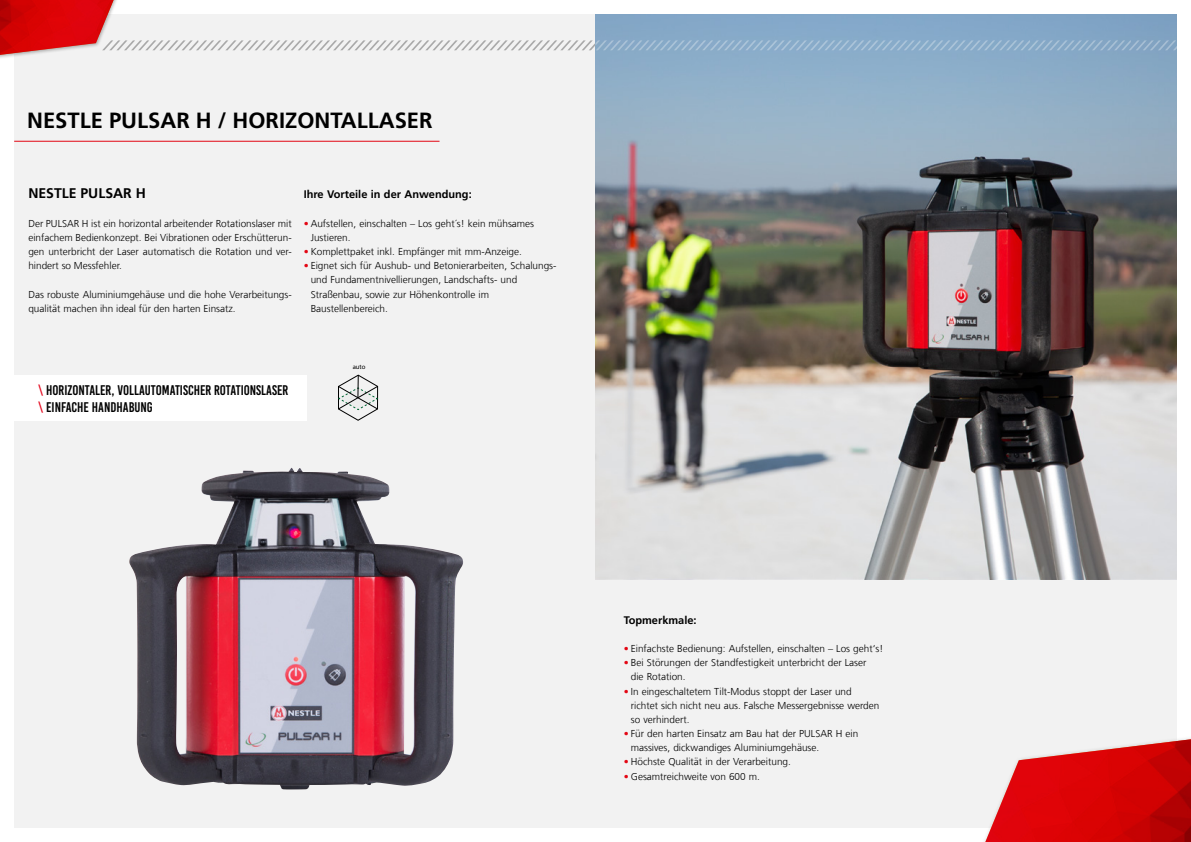
<style>
.page{position:relative;width:1191px;height:842px;background:#fff}
.page>*{position:absolute;margin:0;border:0;box-sizing:border-box;transform-origin:0 0}
.t1{font:700 22px "Frutiger LT Com";color:#000}
.t2{font:14px/16.8px "Bebas Kai";color:#000}
.t3{font:700 14px "Frutiger LT Com";color:#000}
.t4{font:700 11px "Frutiger LT Com";color:#000}
.t5{font:300 10px/14.2px "Frutiger LT Com";color:#000}
.t6{font:6.7px "Myriad Pro";color:#000}
.s1{color:#e30613}
.s2{color:#e3051b}
</style>
<div class="page">
<div style="left:14px;top:14px;width:581px;height:814px;background:#f2f2f2"></div>
<img style="left:129px;top:467px;width:334px;height:322px">
<div style="left:0;top:0;width:121px;height:61px;background:#000;opacity:.3"></div>
<hr style="left:14px;top:141px;width:425px;height:1px;background:#e30613">
<div style="left:10px;top:376px;width:297px;height:45px;background:#fff"></div>
<svg style="left:338px;top:375px;width:40px;height:46px"></svg>
<div style="left:595px;top:14px;width:581px;height:814px;background:#f2f2f2"></div>
<img style="left:595px;top:55px;width:581px;height:525px">
<svg style="left:0;top:0;width:1177px;height:55px"></svg>
<div style="left:978px;top:733px;width:213px;height:109px;background:#f2f2f2"></div>
<img style="left:985px;top:739px;width:206px;height:103px">
<h1 class="t1" style="left:27px;top:107px;width:407px">NESTLE PULSAR H / HORIZONTALLASER</h1>
<h2 class="t3" style="left:28px;top:185px;width:119px">NESTLE PULSAR H</h2>
<p class="t5" style="left:28px;top:216px;width:265px;text-align:justify">Der PULSAR H ist ein horizontal arbeitender Rotationslaser mit einfachem Bedienkonzept. Bei Vibrationen oder Erschütterun&shy;gen unterbricht der Laser automatisch die Rotation und ver&shy;hindert so Messfehler.</p>
<p class="t5" style="left:28px;top:287px;width:265px">Das robuste Aluminiumgehäuse und die hohe Verarbeitungs&shy;qualität machen ihn ideal für den harten Einsatz.</p>
<p class="t4" style="left:304px;top:188px;width:169px">Ihre Vorteile in der Anwendung:</p>
<p class="t5" style="left:311px;top:216px;width:225px;text-indent:-7px"><span class="s1">•</span> Aufstellen, einschalten – Los geht´s! kein mühsames<br>Justieren.</p>
<p class="t5" style="left:304px;top:245px;width:220px"><span class="s1">•</span> Komplettpaket inkl. Empfänger mit mm-Anzeige.</p>
<p class="t5" style="left:311px;top:259px;width:247px;text-indent:-7px"><span class="s1">•</span> Eignet sich für Aushub- und Betonierarbeiten, Schalungs&shy;und Fundamentnivellierungen, Landschafts- und Straßenbau, sowie zur Höhenkontrolle im Baustellenbereich.</p>
<h2 class="t2" style="left:38px;top:382px;width:252px"><span class="s2">\</span> HORIZONTALER, VOLLAUTOMATISCHER ROTATIONSLASER <span class="s2">\</span> EINFACHE HANDHABUNG</h2>
<p class="t6" style="left:353px;top:363px;width:14px">auto</p>
<p class="t4" style="left:624px;top:613px;width:74px">Topmerkmale:</p>
<p class="t5" style="left:624px;top:641px;width:261px"><span class="s1">•</span> Einfachste Bedienung: Aufstellen, einschalten – Los geht‘s!</p>
<p class="t5" style="left:631px;top:656px;width:237px;text-indent:-7px"><span class="s1">•</span> Bei Störungen der Standfestigkeit unterbricht der Laser die Rotation.</p>
<p class="t5" style="left:631px;top:684px;width:250px;text-indent:-7px"><span class="s1">•</span> In eingeschaltetem Tilt-Modus stoppt der Laser und richtet sich nicht neu aus. Falsche Messergebnisse werden so verhindert.</p>
<p class="t5" style="left:631px;top:726px;width:229px;text-indent:-7px"><span class="s1">•</span> Für den harten Einsatz am Bau hat der PULSAR H ein massives, dickwandiges Aluminiumgehäuse.</p>
<p class="t5" style="left:624px;top:755px;width:169px"><span class="s1">•</span> Höchste Qualität in der Verarbeitung.</p>
<p class="t5" style="left:624px;top:769px;width:138px"><span class="s1">•</span> Gesamtreichweite von 600 m.</p>
</div>
